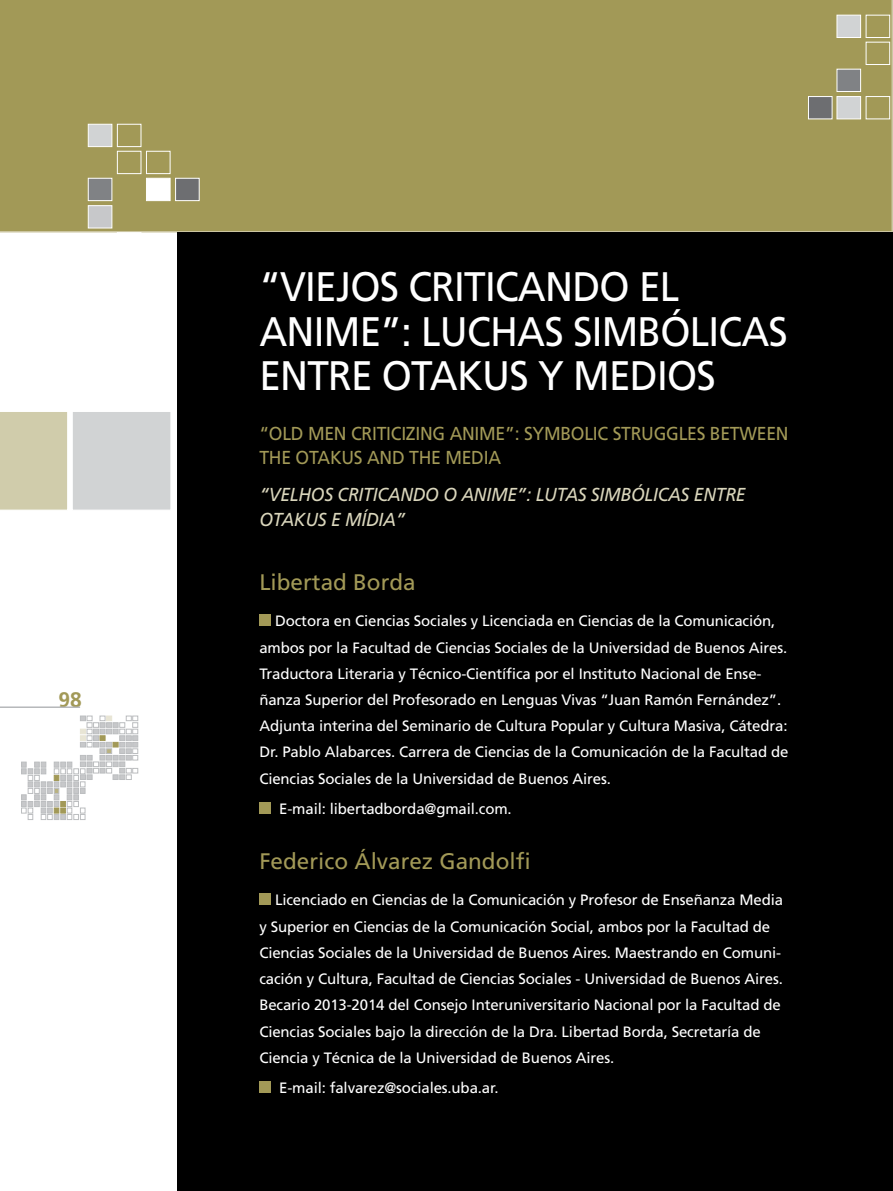
<style>
.page{position:relative;width:893px;height:1191px;background:#fff}
.page>*{position:absolute;margin:0;border:0;box-sizing:border-box;transform-origin:0 0}
.t1{font:41.25px/44.5px "Frutiger";letter-spacing:-.02em;color:#fff;scale:.94 1}
.t2{font:22.5px "Frutiger";color:#a29957}
.t3{font:700 21px "Frutiger";color:#a29957}
.t4{font:18.75px/24.5px "Frutiger";letter-spacing:-.015em;color:#a29957;scale:.94 1}
.t5{font:italic 18.75px/24.5px "Frutiger";letter-spacing:-.015em;color:#dad6bc;scale:.94 1}
.t6{font:15px/26.2px "Frutiger";letter-spacing:-.01em;color:#fff}
</style>
<div class="page">
<svg style="left:21px;top:716px;width:117px;height:103px"></svg>
<hr style="left:0;top:707px;width:80px;height:1px;background:#b1b4b6">
<div style="left:0;top:0;width:893px;height:232px;background:#a29957"></div>
<div style="left:88px;top:178px;width:24px;height:23px;background:#808285;border:1px solid #fff"></div>
<div style="left:146px;top:178px;width:24px;height:23px;background:#fff;border:1px solid #fff"></div>
<div style="left:175px;top:178px;width:24px;height:23px;background:#6d6e71;border:1px solid #fff"></div>
<div style="left:117px;top:151px;width:24px;height:23px;border:1px solid #fff"></div>
<div style="left:146px;top:151px;width:24px;height:23px;border:1px solid #fff"></div>
<div style="left:88px;top:124px;width:24px;height:23px;background:#d1d3d4;border:1px solid #fff"></div>
<div style="left:117px;top:124px;width:24px;height:23px;border:1px solid #fff"></div>
<div style="left:88px;top:205px;width:24px;height:23px;background:#c7c8ca;border:1px solid #fff"></div>
<div style="left:837px;top:69px;width:24px;height:23px;background:#808285;border:1px solid #fff"></div>
<div style="left:866px;top:42px;width:24px;height:23px;border:1px solid #fff"></div>
<div style="left:837px;top:15px;width:24px;height:23px;background:#d1d3d4;border:1px solid #fff"></div>
<div style="left:866px;top:15px;width:24px;height:23px;border:1px solid #fff"></div>
<div style="left:837px;top:96px;width:24px;height:23px;background:#d1d3d4;border:1px solid #fff"></div>
<div style="left:866px;top:96px;width:24px;height:23px;border:1px solid #fff"></div>
<div style="left:808px;top:96px;width:24px;height:23px;background:#6d6e71;border:1px solid #fff"></div>
<div style="left:177px;top:232px;width:716px;height:959px;background:#000"></div>
<hr style="left:892px;top:232px;width:1px;height:959px;background:#ecebdd">
<div style="left:72px;top:411px;width:99px;height:99px;background:#d1d3d4;border:1px solid #fff"></div>
<div style="left:0;top:412px;width:67px;height:98px;background:#d0ccab"></div>
<div style="left:259px;top:614px;width:12px;height:11px;background:#a29957"></div>
<div style="left:259px;top:801px;width:12px;height:12px;background:#a29957"></div>
<div style="left:259px;top:893px;width:12px;height:11px;background:#a29957"></div>
<div style="left:259px;top:1081px;width:12px;height:11px;background:#a29957"></div>
<h3 class="t3" style="left:58px;top:687px;width:25px">98</h3>
<h1 class="t1" style="left:259px;top:265px;width:564px">“VIEJOS CRITICANDO EL<br>ANIME”: LUCHAS SIMBÓLICAS<br>ENTRE OTAKUS Y MEDIOS</h1>
<p class="t4" style="left:259px;top:421px;width:565px">“OLD MEN CRITICIZING ANIME”: SYMBOLIC STRUGGLES BETWEEN<br>THE OTAKUS AND THE MEDIA</p>
<p class="t5" style="left:259px;top:482px;width:519px">“VELHOS CRITICANDO O ANIME”: LUTAS SIMBÓLICAS ENTRE<br>OTAKUS E MÍDIA”</p>
<h2 class="t2" style="left:259px;top:569px;width:158px">Libertad Borda</h2>
<p class="t6" style="left:259px;top:608px;width:531px;text-indent:16px">Doctora en Ciencias Sociales y Licenciada en Ciencias de la Comunicación, ambos por la Facultad de Ciencias Sociales de la Universidad de Buenos Aires.<br>Traductora Literaria y Técnico-Científica por el Instituto Nacional de Ense&shy;ñanza Superior del Profesorado en Lenguas Vivas “Juan Ramón Fernández”.<br>Adjunta interina del Seminario de Cultura Popular y Cultura Masiva, Cátedra:<br>Dr. Pablo Alabarces. Carrera de Ciencias de la Comunicación de la Facultad de Ciencias Sociales de la Universidad de Buenos Aires.</p>
<p class="t6" style="left:279px;top:795px;width:234px">E-mail: libertadborda@gmail.com.</p>
<h2 class="t2" style="left:259px;top:848px;width:273px">Federico Álvarez Gandolfi</h2>
<p class="t6" style="left:259px;top:887px;width:525px;text-indent:16px">Licenciado en Ciencias de la Comunicación y Profesor de Enseñanza Media y Superior en Ciencias de la Comunicación Social, ambos por la Facultad de Ciencias Sociales de la Universidad de Buenos Aires. Maestrando en Comuni&shy;cación y Cultura, Facultad de Ciencias Sociales - Universidad de Buenos Aires.<br>Becario 2013-2014 del Consejo Interuniversitario Nacional por la Facultad de Ciencias Sociales bajo la dirección de la Dra. Libertad Borda, Secretaría de Ciencia y Técnica de la Universidad de Buenos Aires.</p>
<p class="t6" style="left:279px;top:1075px;width:221px">E-mail: falvarez@sociales.uba.ar.</p>
</div>
